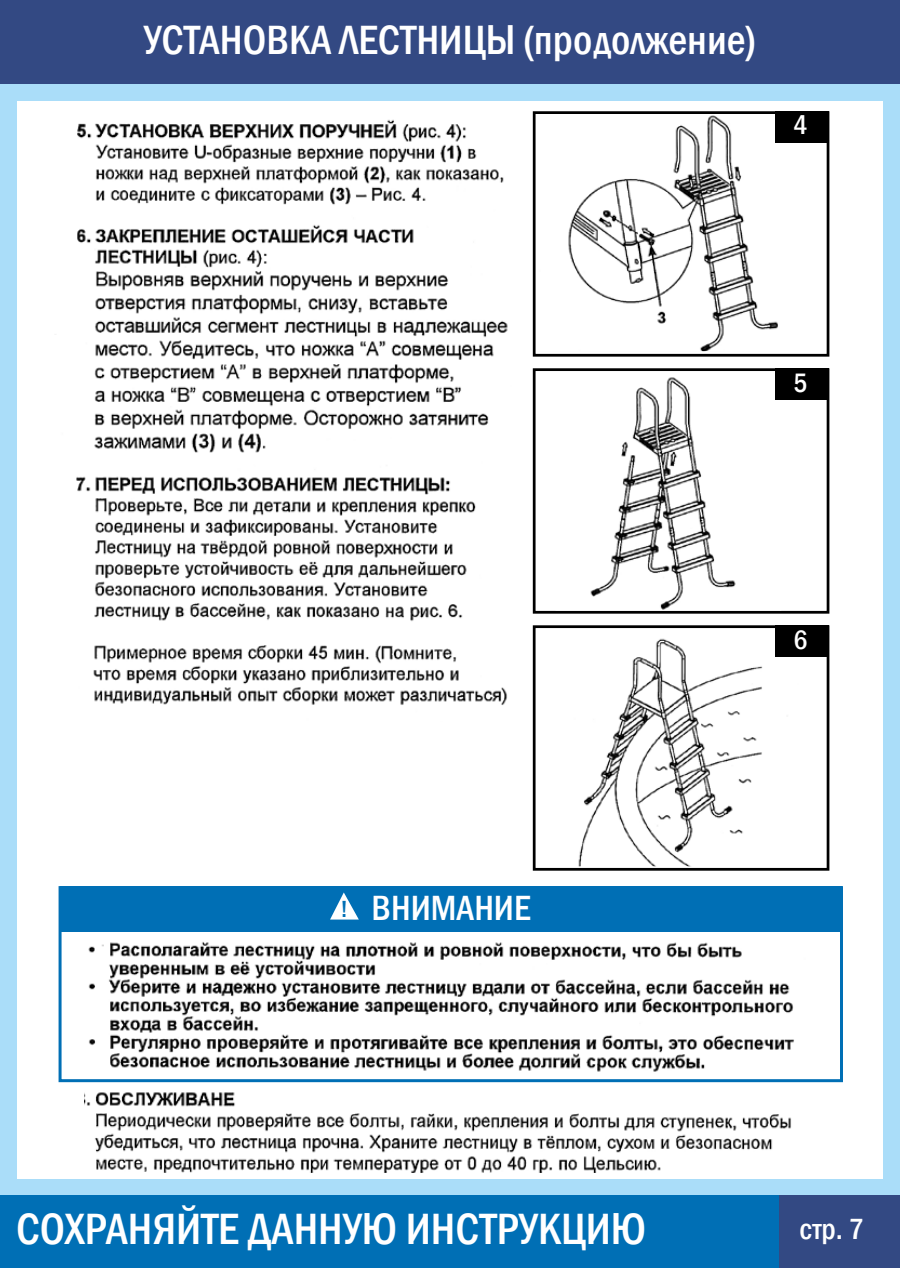
<style>
.page{position:relative;width:900px;height:1268px;background:#fff}
.page>*{position:absolute;margin:0;border:0;box-sizing:border-box;transform-origin:0 0}
.t1{font:500 condensed 45px "Franklin Gothic";color:#fff}
.t2{font:500 condensed 42px "Franklin Gothic";color:#fff}
.t3{font:500 condensed 36px "Franklin Gothic";color:#fff}
.t4{font:500 condensed 30px "Franklin Gothic";color:#fff}
.t5{font:500 condensed 27.45px "Franklin Gothic";color:#fff}
.s1{font-size:24px;color:#006fb5}
</style>
<div class="page">
<div style="left:0;top:78px;width:16px;height:1190px;background:#aaddf9"></div>
<div style="left:884px;top:78px;width:16px;height:1190px;background:#aaddf9"></div>
<div style="left:0;top:1178px;width:900px;height:17px;background:#aaddf9"></div>
<div style="left:0;top:1195px;width:900px;height:73px;background:#006fb5"></div>
<div style="left:779px;top:1196px;width:121px;height:72px;background:#334983"></div>
<div style="left:0;top:0;width:900px;height:85px;background:#334983"></div>
<img style="left:76px;top:119px;width:432px;height:586px">
<div style="left:60px;top:886px;width:782px;height:46px;background:#006fb5"></div>
<svg style="left:330px;top:892px;width:29px;height:27px"></svg>
<div style="left:59px;top:886px;width:784px;height:196px;border:3px solid #006fb5"></div>
<img style="left:88px;top:942px;width:706px;height:130px">
<img style="left:84px;top:1092px;width:707px;height:80px">
<img style="left:568px;top:115px;width:210px;height:236px">
<div style="left:533px;top:111px;width:296px;height:245px;border:3px solid #000"></div>
<div style="left:775px;top:111px;width:53px;height:32px;background:#000"></div>
<div style="left:533px;top:368px;width:296px;height:245px;border:3px solid #000"></div>
<img style="left:556px;top:377px;width:225px;height:233px">
<div style="left:775px;top:368px;width:53px;height:32px;background:#000"></div>
<img style="left:578px;top:638px;width:185px;height:228px">
<div style="left:533px;top:625px;width:296px;height:245px;border:3px solid #000"></div>
<div style="left:775px;top:625px;width:53px;height:32px;background:#000"></div>
<div style="left:0;top:84px;width:900px;height:17px;background:#aaddf9"></div>
<p class="t2" style="left:144px;top:12px;width:614px">УСТАНОВКА ЛЕСТНИЦЫ (продолжение)</p>
<p class="t5" style="left:794px;top:107px;width:16px">4</p>
<p class="t5" style="left:794px;top:364px;width:16px">5</p>
<p class="t5" style="left:794px;top:621px;width:16px">6</p>
<p class="t3" style="left:340px;top:884px;width:192px"><span class="s1">!</span> ВНИМАНИЕ</p>
<p class="t1" style="left:16px;top:1199px;width:632px">СОХРАНЯЙТЕ ДАННУЮ ИНСТРУКЦИЮ</p>
<p class="t4" style="left:800px;top:1209px;width:66px">стр. 7</p>
</div>
